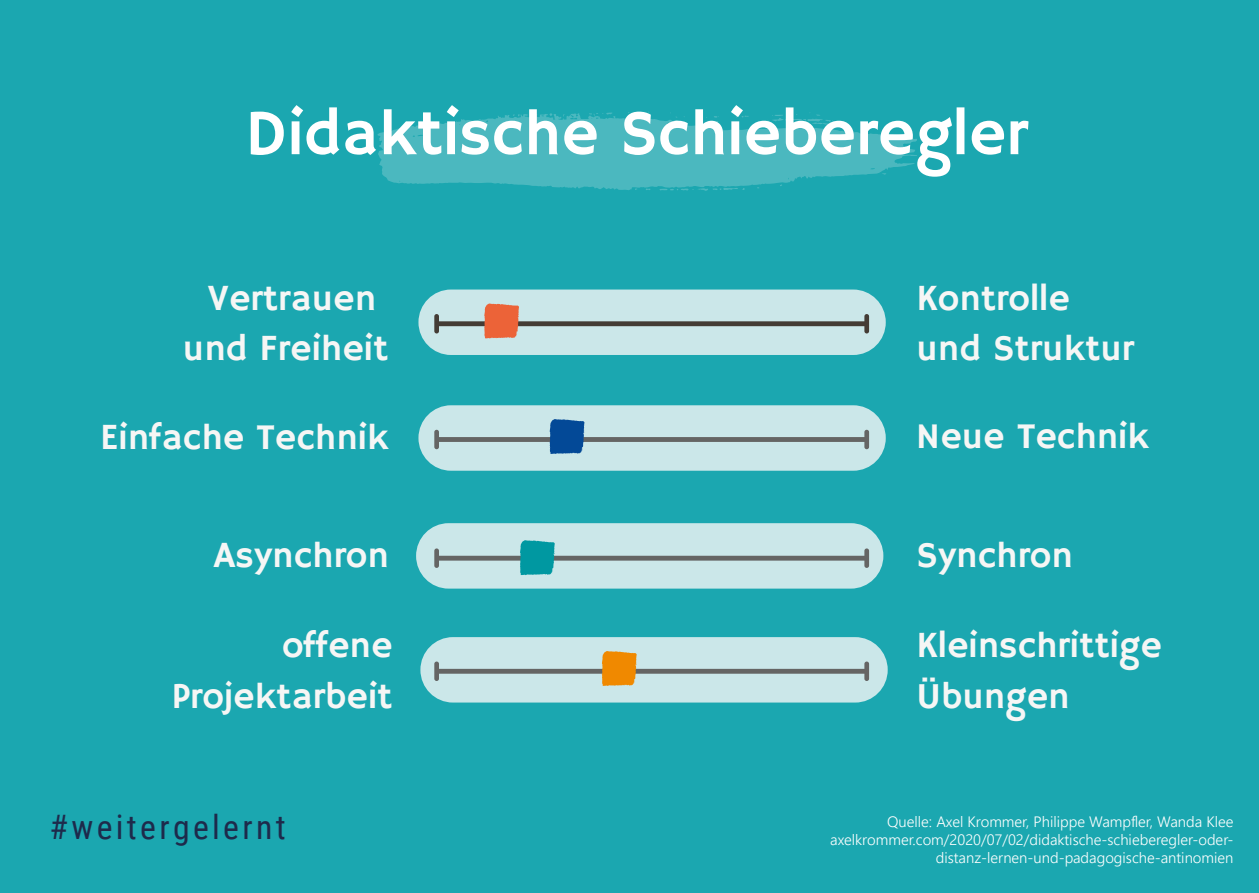
<style>
.page{position:relative;width:1259px;height:893px;background:#1ba7b0}
.page>*{position:absolute;margin:0;border:0;box-sizing:border-box;transform-origin:0 0}
.t1{font:64.2px "Hammersmith One";color:#fff}
.t2{font:36.9px/50.7px "Hammersmith One";color:#f6f6f5}
.t3{font:33.6px "Roboto Condensed";letter-spacing:.1em;color:#1e2a4b}
.Text_Block{font:300 15px/18px "Segoe UI";color:#fff;text-align:right}
</style>
<div class="page">
<div style="left:418px;top:290px;width:467px;height:65px;background:#cbe7e9;border-radius:33px"></div>
<div style="left:416px;top:523px;width:467px;height:66px;background:#cbe7e9;border-radius:33px"></div>
<div style="left:420px;top:637px;width:467px;height:65px;background:#cbe7e9;border-radius:33px"></div>
<div style="left:418px;top:405px;width:467px;height:66px;background:#cbe7e9;border-radius:33px"></div>
<svg style="left:377px;top:111px;width:540px;height:80px"></svg>
<div style="left:438px;top:321px;width:427px;height:5px;background:#443c35"></div>
<svg style="left:434px;top:314px;width:5px;height:19px"></svg>
<svg style="left:864px;top:314px;width:5px;height:19px"></svg>
<div style="left:438px;top:437px;width:427px;height:5px;background:#656564"></div>
<svg style="left:434px;top:430px;width:5px;height:19px"></svg>
<svg style="left:864px;top:430px;width:5px;height:19px"></svg>
<div style="left:438px;top:556px;width:427px;height:5px;background:#656564"></div>
<svg style="left:434px;top:548px;width:5px;height:20px"></svg>
<svg style="left:864px;top:548px;width:5px;height:20px"></svg>
<div style="left:438px;top:669px;width:427px;height:5px;background:#656564"></div>
<svg style="left:434px;top:661px;width:5px;height:20px"></svg>
<svg style="left:864px;top:661px;width:5px;height:20px"></svg>
<svg style="left:549px;top:419px;width:35px;height:35px"></svg>
<svg style="left:520px;top:540px;width:35px;height:36px"></svg>
<svg style="left:602px;top:651px;width:35px;height:35px"></svg>
<svg style="left:484px;top:303px;width:35px;height:36px"></svg>
<p class="t1" style="left:245px;top:96px;width:784px">Didaktische Schieberegler</p>
<p class="t2" style="left:183px;top:274px;width:207px;text-align:center">Vertrauen und Freiheit</p>
<p class="t2" style="left:916px;top:274px;width:219px">Kontrolle und Struktur</p>
<p class="t2" style="left:100px;top:414px;width:290px">Einfache Technik</p>
<p class="t2" style="left:214px;top:532px;width:176px">Asynchron</p>
<p class="t2" style="left:172px;top:622px;width:222px;text-align:right">offene<br>Projektarbeit</p>
<p class="t3" style="left:50px;top:804px;width:238px">#weitergelernt</p>
<p class="t2" style="left:916px;top:412px;width:234px">Neue Technik</p>
<p class="t2" style="left:916px;top:532px;width:158px">Synchron</p>
<p class="t2" style="left:916px;top:622px;width:247px">Kleinschrittige<br>Übungen</p>
<p class="Text_Block" style="left:830px;top:812px;width:405px">Quelle: Axel Krommer, Philippe Wampfler, Wanda Klee axelkrommer.com/2020/07/02/didaktische-schieberegler-oder&shy;distanz-lernen-und-padagogische-antinomien</p>
</div>
